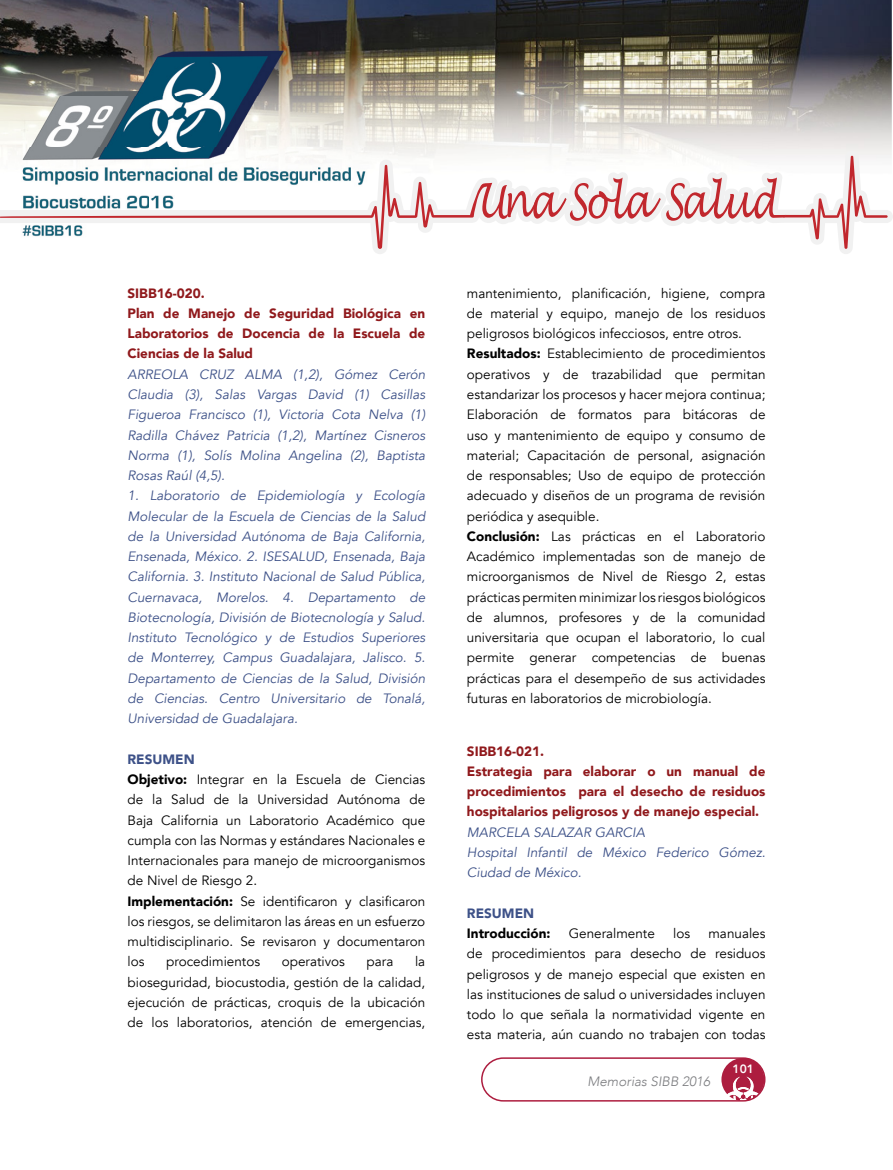
<style>
.page{position:relative;width:893px;height:1170px;background:#fff}
.page>*{position:absolute;margin:0;border:0;box-sizing:border-box;transform-origin:0 0}
.t1{font:13.5px/20.2px "Avenir";color:#000}
.t2{font:italic 13.5px/20.2px "Avenir";color:#3d5188;text-align:justify}
.t3{font:900 13.5px/20.2px "Avenir";color:#90191c}
.t4{font:italic 300 13.5px "Avenir";color:#7b7c7f}
.t5{font:900 13.5px "Avenir";color:#000}
.t6{font:900 13.5px "Avenir";color:#3d5188}
.t7{font:800 12px "Avenir";color:#fff}
.s1{font-weight:900;color:#3d5188}
.s2{font-weight:900}
</style>
<div class="page">
<img style="left:0;top:0;width:892px;height:150px">
<img style="left:0;top:32px;width:398px;height:118px">
<svg style="left:10px;top:150px;width:883px;height:104px"></svg>
<svg style="left:0;top:156px;width:888px;height:93px"></svg>
<svg style="left:721px;top:1058px;width:43px;height:42px"></svg>
<div style="left:481px;top:1057px;width:284px;height:44px;border:2px solid #ad1d3f;border-radius:21px"></div>
<p class="t3" style="left:128px;top:282px;width:299px">SIBB16-020.<br>Plan de Manejo de Seguridad Biológica en<br>Laboratorios de Docencia de la Escuela de<br>Ciencias de la Salud</p>
<p class="t2" style="left:128px;top:364px;width:299px">ARREOLA CRUZ ALMA (1,2), Gómez Cerón Claudia (3), Salas Vargas David (1) Casillas Figueroa Francisco (1), Victoria Cota Nelva (1)<br>Radilla Chávez Patricia (1,2), Martínez Cisneros Norma (1), Solís Molina Angelina (2), Baptista Rosas Raúl (4,5).</p>
<p class="t2" style="left:128px;top:485px;width:299px">1. Laboratorio de Epidemiología y Ecología Molecular de la Escuela de Ciencias de la Salud de la Universidad Autónoma de Baja California, Ensenada, México. 2. ISESALUD, Ensenada, Baja California. 3. Instituto Nacional de Salud Pública, Cuernavaca, Morelos. 4. Departamento de Biotecnología, División de Biotecnología y Salud.<br>Instituto Tecnológico y de Estudios Superiores de Monterrey, Campus Guadalajara, Jalisco. 5.<br>Departamento de Ciencias de la Salud, División de Ciencias. Centro Universitario de Tonalá, Universidad de Guadalajara.</p>
<p class="t1" style="left:128px;top:749px;width:299px"><span class="s1">RESUMEN<br></span><span class="s2">Objetivo:</span> Integrar en la Escuela de Ciencias de la Salud de la Universidad Autónoma de Baja California un Laboratorio Académico que cumpla con las Normas y estándares Nacionales e Internacionales para manejo de microorganismos de Nivel de Riesgo 2.<br><span class="s2">Implementación:</span> Se identificaron y clasificaron los riesgos, se delimitaron las áreas en un esfuerzo multidisciplinario. Se revisaron y documentaron los</p>
<p class="t1" style="left:128px;top:951px;width:299px;text-align:justify;text-indent:287px">la bioseguridad, biocustodia, gestión de la calidad, ejecución de prácticas, croquis de la ubicación de los laboratorios, atención de emergencias,</p>
<p class="t1" style="left:166px;top:951px;width:95px">procedimientos</p>
<p class="t1" style="left:282px;top:951px;width:65px">operativos</p>
<p class="t1" style="left:367px;top:951px;width:28px">para</p>
<p class="t1" style="left:467px;top:283px;width:300px">mantenimiento, planificación, higiene, compra de material y equipo, manejo de los residuos peligrosos biológicos infecciosos, entre otros.<br><span class="s2">Resultados:</span> Establecimiento de procedimientos operativos y de trazabilidad que permitan estandarizar los procesos y hacer mejora continua; Elaboración de formatos para bitácoras de uso y mantenimiento de equipo y consumo de material; Capacitación de personal, asignación de responsables; Uso de equipo de protección adecuado y diseños de un programa de revisión periódica y asequible.<br><span class="s2">Conclusión:</span> Las prácticas en el Laboratorio Académico implementadas son de manejo de microorganismos de Nivel de Riesgo 2, estas prácticas permiten minimizar los riesgos biológicos de alumnos, profesores y de la comunidad universitaria que ocupan el laboratorio, lo cual permite generar competencias de buenas prácticas para el desempeño de sus actividades futuras en laboratorios de microbiología.</p>
<p class="t3" style="left:467px;top:740px;width:300px">SIBB16-021.<br>Estrategia para elaborar o un manual de procedimientos para el desecho de residuos hospitalarios peligrosos y de manejo especial.</p>
<p class="t2" style="left:467px;top:822px;width:300px;text-align:left">MARCELA SALAZAR GARCIA<br>Hospital Infantil de México Federico Gómez.<br>Ciudad de México.</p>
<p class="t6" style="left:467px;top:901px;width:69px">RESUMEN</p>
<p class="t5" style="left:467px;top:921px;width:85px">Introducción:</p>
<p class="t1" style="left:569px;top:923px;width:88px">Generalmente</p>
<p class="t1" style="left:673px;top:923px;width:18px">los</p>
<p class="t1" style="left:467px;top:923px;width:300px;text-align:justify;text-indent:241px">manuales de procedimientos para desecho de residuos peligrosos y de manejo especial que existen en las instituciones de salud o universidades incluyen todo lo que señala la normatividad vigente en esta materia, aún cuando no trabajen con todas</p>
<p class="t4" style="left:587px;top:1072px;width:124px">Memorias SIBB 2016</p>
<p class="t7" style="left:733px;top:1058px;width:23px">101</p>
</div>
